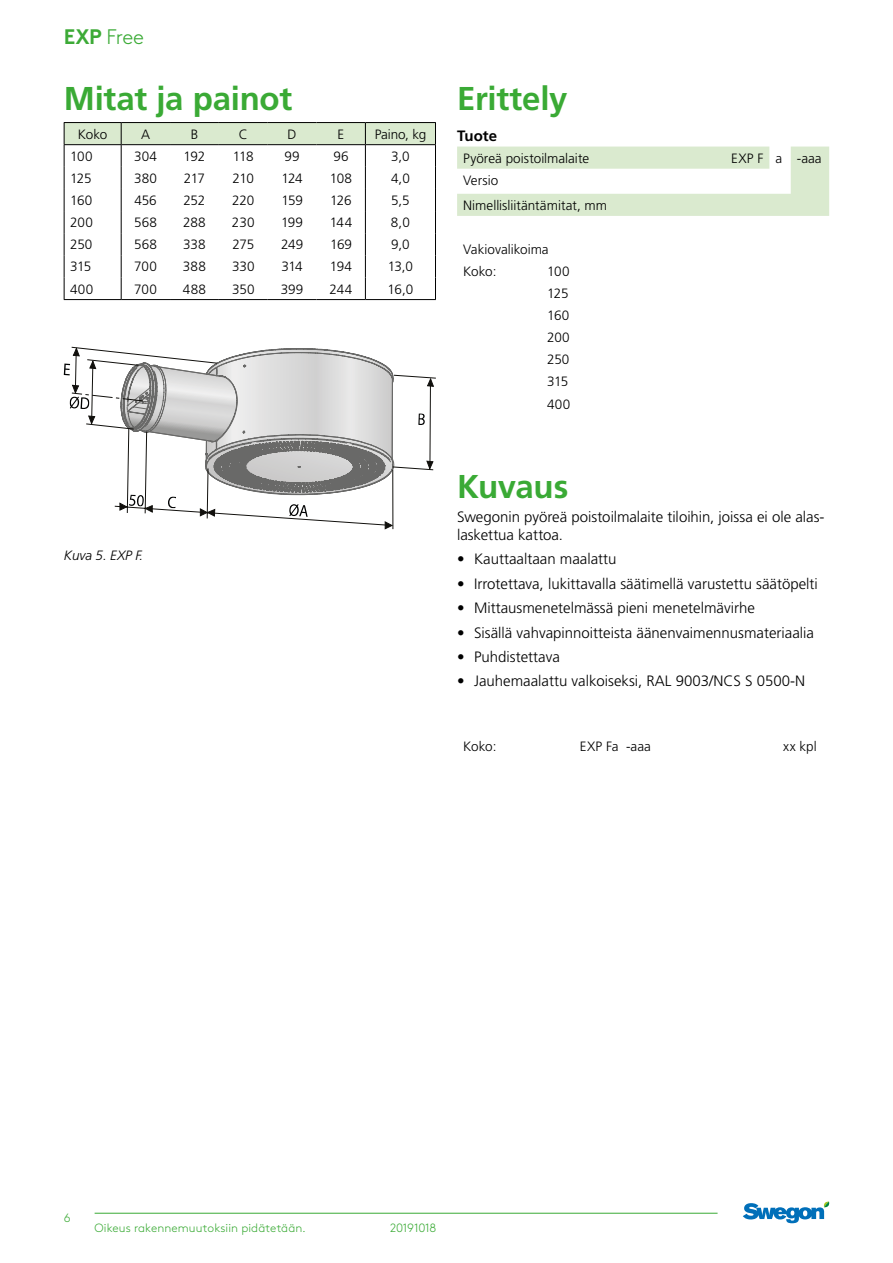
<style>
.page{position:relative;width:893px;height:1263px;background:#fff}
.page>*{position:absolute;margin:0;border:0;box-sizing:border-box;transform-origin:0 0}
.t1{font:700 33px "Frutiger";letter-spacing:-.01em;color:#3aaa35}
.t2{font:300 21px "Swegon Brown";color:#3aaa35}
.t3{font:300 15px/18px "Frutiger";color:#000}
.t4{font:700 15px "Frutiger";color:#000}
.t5{font:300 13.5px/22.2px "Frutiger";color:#000}
.t6{font:italic 300 13.5px "Frutiger";color:#000}
.t7{font:300 12px "Swegon Brown";letter-spacing:.005em;color:#3aaa35}
.t8{font:300 12px "Swegon Brown";letter-spacing:-.015em;color:#3aaa35}
.t9{font:300 12px "Swegon Brown";color:#3caa36}
.s1{font-weight:700;color:#3caa36}
</style>
<div class="page">
<hr style="left:95px;top:1213px;width:623px;height:1px;background:#3aaa35">
<svg style="left:743px;top:1201px;width:87px;height:22px"></svg>
<hr style="left:64px;top:122px;width:57px;height:1px;background:#000">
<hr style="left:121px;top:122px;width:49px;height:1px;background:#000">
<hr style="left:170px;top:122px;width:49px;height:1px;background:#000">
<hr style="left:219px;top:122px;width:49px;height:1px;background:#000">
<hr style="left:268px;top:122px;width:49px;height:1px;background:#000">
<hr style="left:317px;top:122px;width:48px;height:1px;background:#000">
<hr style="left:64px;top:299px;width:57px;height:1px;background:#000">
<hr style="left:121px;top:299px;width:49px;height:1px;background:#000">
<hr style="left:170px;top:299px;width:49px;height:1px;background:#000">
<hr style="left:365px;top:122px;width:71px;height:1px;background:#000">
<hr style="left:365px;top:299px;width:71px;height:1px;background:#000">
<svg style="left:64px;top:123px;width:372px;height:176px"></svg>
<svg style="left:457px;top:147px;width:372px;height:69px"></svg>
<svg style="left:205px;top:143px;width:189px;height:158px"></svg>
<svg style="left:64px;top:347px;width:372px;height:182px"></svg>
<h2 class="t2" style="left:64px;top:22px;width:82px"><span class="s1">EXP</span> Free</h2>
<h1 class="t1" style="left:64px;top:79px;width:230px">Mitat ja painot</h1>
<p class="t5" style="left:78px;top:123px;width:31px">Koko</p>
<p class="t5" style="left:141px;top:123px;width:11px">A</p>
<p class="t5" style="left:191px;top:123px;width:9px">B</p>
<p class="t5" style="left:239px;top:123px;width:11px">C</p>
<p class="t5" style="left:288px;top:123px;width:11px">D</p>
<p class="t5" style="left:338px;top:123px;width:8px">E</p>
<p class="t5" style="left:375px;top:123px;width:53px">Paino, kg</p>
<p class="t5" style="left:70px;top:145px;width:24px">100</p>
<p class="t5" style="left:134px;top:145px;width:24px">304</p>
<p class="t5" style="left:184px;top:145px;width:23px">192</p>
<p class="t5" style="left:233px;top:145px;width:22px">118</p>
<p class="t5" style="left:285px;top:145px;width:17px">99</p>
<p class="t5" style="left:333px;top:145px;width:17px">96</p>
<p class="t5" style="left:391px;top:145px;width:20px">3,0</p>
<p class="t5" style="left:70px;top:167px;width:23px">125</p>
<p class="t5" style="left:134px;top:167px;width:24px">380</p>
<p class="t5" style="left:184px;top:167px;width:23px">217</p>
<p class="t5" style="left:233px;top:167px;width:23px">210</p>
<p class="t5" style="left:281px;top:167px;width:23px">124</p>
<p class="t5" style="left:330px;top:167px;width:24px">108</p>
<p class="t5" style="left:391px;top:167px;width:20px">4,0</p>
<p class="t5" style="left:70px;top:189px;width:24px">160</p>
<p class="t5" style="left:134px;top:189px;width:24px">456</p>
<p class="t5" style="left:183px;top:189px;width:24px">252</p>
<p class="t5" style="left:232px;top:189px;width:24px">220</p>
<p class="t5" style="left:281px;top:189px;width:23px">159</p>
<p class="t5" style="left:330px;top:189px;width:23px">126</p>
<p class="t5" style="left:391px;top:189px;width:20px">5,5</p>
<p class="t5" style="left:70px;top:212px;width:24px">200</p>
<p class="t5" style="left:134px;top:212px;width:24px">568</p>
<p class="t5" style="left:183px;top:212px;width:24px">288</p>
<p class="t5" style="left:232px;top:212px;width:24px">230</p>
<p class="t5" style="left:281px;top:212px;width:24px">199</p>
<p class="t5" style="left:330px;top:212px;width:24px">144</p>
<p class="t5" style="left:391px;top:212px;width:20px">8,0</p>
<p class="t5" style="left:70px;top:234px;width:24px">250</p>
<p class="t5" style="left:134px;top:234px;width:24px">568</p>
<p class="t5" style="left:183px;top:234px;width:24px">338</p>
<p class="t5" style="left:232px;top:234px;width:23px">275</p>
<p class="t5" style="left:281px;top:234px;width:24px">249</p>
<p class="t5" style="left:330px;top:234px;width:23px">169</p>
<p class="t5" style="left:391px;top:234px;width:20px">9,0</p>
<p class="t5" style="left:70px;top:256px;width:23px">315</p>
<p class="t5" style="left:134px;top:256px;width:24px">700</p>
<p class="t5" style="left:183px;top:256px;width:24px">388</p>
<p class="t5" style="left:232px;top:256px;width:24px">330</p>
<p class="t5" style="left:281px;top:256px;width:23px">314</p>
<p class="t5" style="left:330px;top:256px;width:24px">194</p>
<p class="t5" style="left:388px;top:256px;width:27px">13,0</p>
<p class="t5" style="left:70px;top:278px;width:25px">400</p>
<p class="t5" style="left:134px;top:278px;width:24px">700</p>
<p class="t5" style="left:183px;top:278px;width:25px">488</p>
<p class="t5" style="left:232px;top:278px;width:24px">350</p>
<p class="t5" style="left:281px;top:278px;width:24px">399</p>
<p class="t5" style="left:330px;top:278px;width:24px">244</p>
<p class="t5" style="left:388px;top:278px;width:27px">16,0</p>
<p class="t6" style="left:64px;top:547px;width:81px">Kuva 5. EXP F.</p>
<h1 class="t1" style="left:457px;top:79px;width:112px">Erittely</h1>
<p class="t4" style="left:457px;top:127px;width:42px">Tuote</p>
<p class="t5" style="left:463px;top:147px;width:128px">Pyöreä poistoilmalaite</p>
<p class="t5" style="left:731px;top:147px;width:92px">EXP F a -aaa</p>
<p class="t5" style="left:463px;top:168px;width:145px;line-height:25px">Versio<br>Nimellisliitäntämitat, mm</p>
<p class="t5" style="left:463px;top:238px;width:87px">Vakiovalikoima<br>Koko:</p>
<p class="t5" style="left:547px;top:260px;width:25px">100<br>125<br>160<br>200<br>250<br>315<br>400</p>
<h1 class="t1" style="left:457px;top:467px;width:113px">Kuvaus</h1>
<p class="t3" style="left:457px;top:508px;width:369px">Swegonin pyöreä poistoilmalaite tiloihin, joissa ei ole alas&shy;laskettua kattoa.</p>
<p class="t3" style="left:457px;top:550px;width:161px">• Kauttaaltaan maalattu</p>
<p class="t3" style="left:457px;top:575px;width:362px">• Irrotettava, lukittavalla säätimellä varustettu säätöpelti</p>
<p class="t3" style="left:457px;top:599px;width:299px">• Mittausmenetelmässä pieni menetelmävirhe</p>
<p class="t3" style="left:457px;top:624px;width:358px">• Sisällä vahvapinnoitteista äänenvaimennusmateriaalia</p>
<p class="t3" style="left:457px;top:648px;width:104px">• Puhdistettava</p>
<p class="t3" style="left:457px;top:672px;width:349px">• Jauhemaalattu valkoiseksi, RAL 9003/NCS S 0500-N</p>
<p class="t5" style="left:463px;top:735px;width:35px">Koko:</p>
<p class="t5" style="left:580px;top:735px;width:72px">EXP Fa -aaa</p>
<p class="t5" style="left:783px;top:735px;width:35px">xx kpl</p>
<p class="t9" style="left:64px;top:1209px;width:8px">6</p>
<p class="t7" style="left:95px;top:1219px;width:213px">Oikeus rakennemuutoksiin pidätetään.</p>
<p class="t8" style="left:390px;top:1219px;width:48px">20191018</p>
</div>
